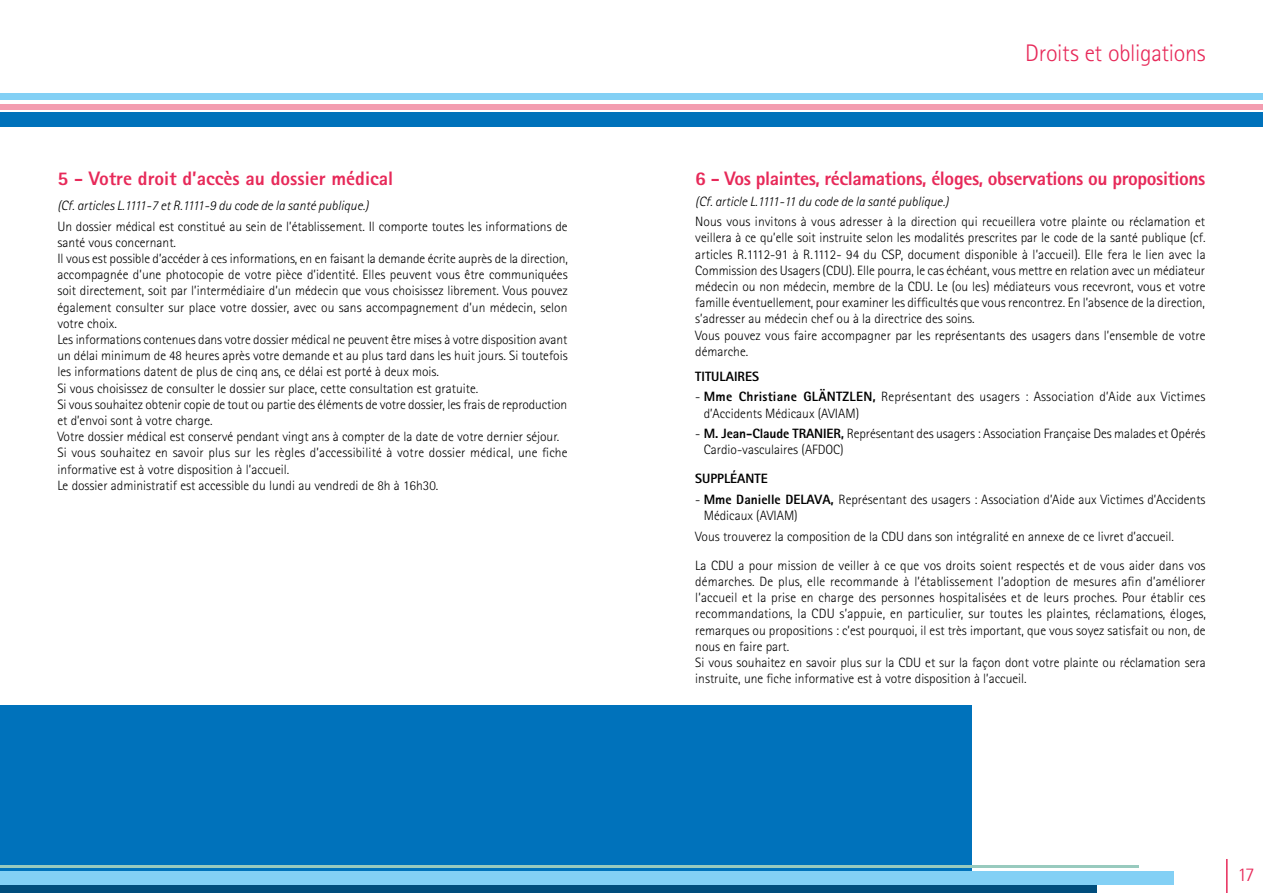
<style>
.page{position:relative;width:1263px;height:893px;background:#fff}
.page>*{position:absolute;margin:0;border:0;box-sizing:border-box;transform-origin:0 0}
.t1{font:300 24px "Rotis Sans Serif";letter-spacing:-.01em;color:#e72959}
.t2{font:800 19.5px "Rotis Sans Serif";letter-spacing:-.02em;color:#e72959}
.t3{font:800 19.5px "Rotis Sans Serif";color:#e72959}
.t4{font:300 19.5px "Rotis Semi Sans";color:#e72959}
.t5{font:300 13.5px/16.2px "Rotis Sans Serif";color:#000}
.t6{font:italic 300 13.5px "Rotis Sans Serif";color:#000}
.t7{font:800 13.5px "Rotis Sans Serif";color:#000}
.s1{font-weight:800}
</style>
<div class="page">
<hr style="left:1226px;top:859px;width:1px;height:34px;background:#e72959">
<div style="left:0;top:706px;width:972px;height:187px;background:#0072bb"></div>
<div style="left:0;top:884px;width:1096px;height:9px;background:#004d7c"></div>
<hr style="left:0;top:866px;width:1138px;height:2px;background:#98cabe">
<div style="left:0;top:872px;width:1173px;height:13px;background:#83d0f5"></div>
<div style="left:0;top:94px;width:1263px;height:6px;background:#83d0f5"></div>
<div style="left:0;top:104px;width:1263px;height:5px;background:#f39db0"></div>
<div style="left:0;top:113px;width:1263px;height:14px;background:#0072bb"></div>
<h2 class="t3" style="left:57px;top:166px;width:337px">5 - Votre droit d’accès au dossier médical</h2>
<p class="t6" style="left:57px;top:198px;width:313px">(Cf. articles L.1111-7 et R.1111-9 du code de la santé publique.)</p>
<p class="t5" style="left:57px;top:218px;width:512px">Un dossier médical est constitué au sein de l’établissement. Il comporte toutes les informations de santé vous concernant.<br>Il vous est possible d’accéder à ces informations, en en faisant la demande écrite auprès de la direction, accompagnée d’une photocopie de votre pièce d’identité. Elles peuvent vous être communiquées soit directement, soit par l’intermédiaire d’un médecin que vous choisissez librement. Vous pouvez également consulter sur place votre dossier, avec ou sans accompagnement d’un médecin, selon votre choix.<br>Les informations contenues dans votre dossier médical ne peuvent être mises à votre disposition avant un délai minimum de 48 heures après votre demande et au plus tard dans les huit jours. Si toutefois les informations datent de plus de cinq ans, ce délai est porté à deux mois.<br>Si vous choisissez de consulter le dossier sur place, cette consultation est gratuite.<br>Si vous souhaitez obtenir copie de tout ou partie des éléments de votre dossier, les frais de reproduction et d’envoi sont à votre charge.<br>Votre dossier médical est conservé pendant vingt ans à compter de la date de votre dernier séjour.<br>Si vous souhaitez en savoir plus sur les règles d’accessibilité à votre dossier médical, une fiche informative est à votre disposition à l’accueil.<br>Le dossier administratif est accessible du lundi au vendredi de 8h à 16h30.</p>
<h1 class="t1" style="left:1025px;top:39px;width:182px">Droits et obligations</h1>
<h2 class="t2" style="left:695px;top:166px;width:512px">6 - Vos plaintes, réclamations, éloges, observations ou propositions</h2>
<p class="t6" style="left:695px;top:193px;width:255px">(Cf. article L.1111-11 du code de la santé publique.)</p>
<p class="t5" style="left:695px;top:214px;width:512px">Nous vous invitons à vous adresser à la direction qui recueillera votre plainte ou réclamation et veillera à ce qu’elle soit instruite selon les modalités prescrites par le code de la santé publique (cf. articles R.1112-91 à R.1112- 94 du CSP, document disponible à l’accueil). Elle fera le lien avec la Commission des Usagers (CDU). Elle pourra, le cas échéant, vous mettre en relation avec un médiateur médecin ou non médecin, membre de la CDU. Le (ou les) médiateurs vous recevront, vous et votre famille éventuellement, pour examiner les difficultés que vous rencontrez. En l’absence de la direction, s’adresser au médecin chef ou à la directrice des soins.<br>Vous pouvez vous faire accompagner par les représentants des usagers dans l’ensemble de votre démarche.</p>
<p class="t7" style="left:695px;top:367px;width:65px">TITULAIRES</p>
<p class="t5" style="left:704px;top:389px;width:503px;text-indent:-9px">- <span class="s1">Mme Christiane GLÄNTZLEN,</span> Représentant des usagers : Association d’Aide aux Victimes d’Accidents Médicaux (AVIAM)</p>
<p class="t5" style="left:704px;top:426px;width:503px;text-indent:-9px">- <span class="s1">M. Jean-Claude TRANIER,</span> Représentant des usagers : Association Française Des malades et Opérés<br>Cardio-vasculaires (AFDOC)</p>
<p class="t7" style="left:695px;top:470px;width:74px">SUPPLÉANTE</p>
<p class="t5" style="left:704px;top:491px;width:503px;text-indent:-9px">- <span class="s1">Mme Danielle DELAVA,</span> Représentant des usagers : Association d’Aide aux Victimes d’Accidents<br>Médicaux (AVIAM)</p>
<p class="t5" style="left:695px;top:522px;width:512px;line-height:29px">Vous trouverez la composition de la CDU dans son intégralité en annexe de ce livret d’accueil.<br>La CDU a pour mission de veiller à ce que vos droits soient respectés et de vous aider dans vos</p>
<p class="t5" style="left:695px;top:573px;width:512px">démarches. De plus, elle recommande à l’établissement l’adoption de mesures afin d’améliorer l’accueil et la prise en charge des personnes hospitalisées et de leurs proches. Pour établir ces recommandations, la CDU s’appuie, en particulier, sur toutes les plaintes, réclamations, éloges, remarques ou propositions : c’est pourquoi, il est très important, que vous soyez satisfait ou non, de nous en faire part.<br>Si vous souhaitez en savoir plus sur la CDU et sur la façon dont votre plainte ou réclamation sera instruite, une fiche informative est à votre disposition à l’accueil.</p>
<h2 class="t4" style="left:1237px;top:863px;width:19px">17</h2>
</div>
